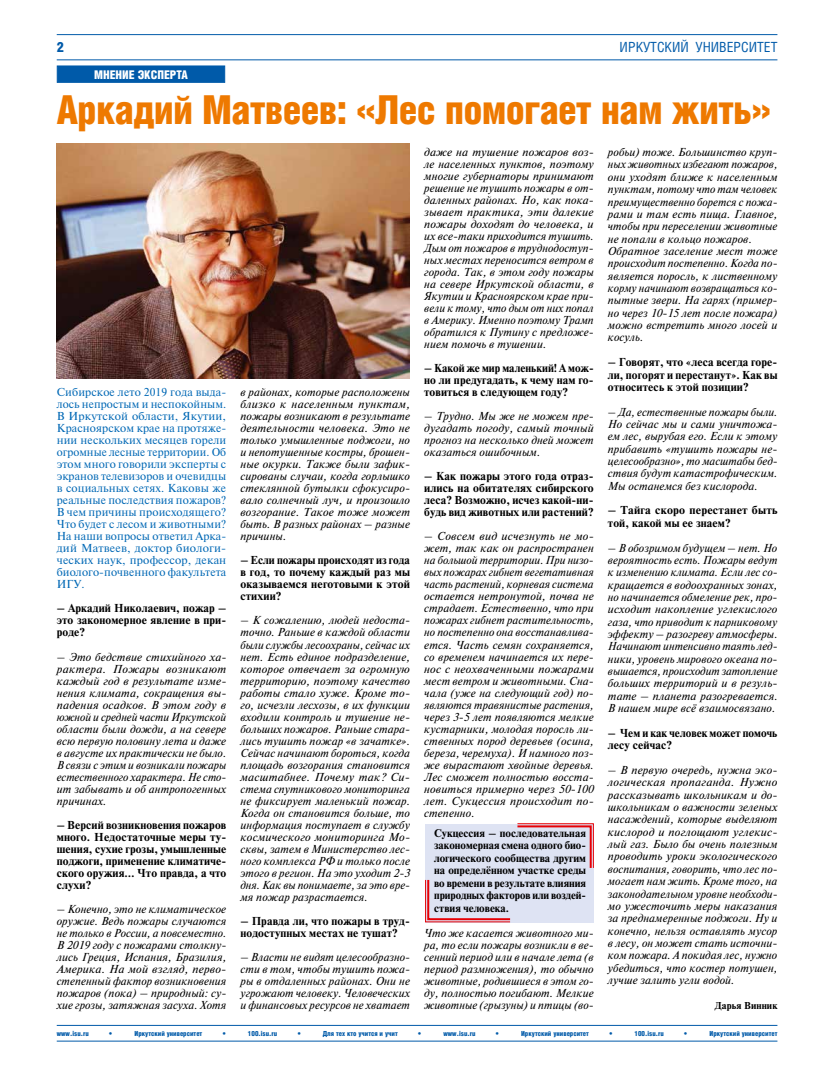
<style>
.page{position:relative;width:820px;height:1078px;background:#fff}
.page>*{position:absolute;margin:0;border:0;box-sizing:border-box;transform-origin:0 0}
.t1{font:900 40px "Helios Cond";letter-spacing:-.02em;color:#ee7900}
.t2{font:14px "Helios Cond";color:#005aa9}
.t3{font:900 14px "Helios Cond";color:#005aa9}
.t4{font:900 12px "Helios Cond";color:#fff}
.t5{font:italic 11.5px/12px "Newton";letter-spacing:.01em;color:#000;text-align:justify}
.t6{font:700 11.5px/12px "Newton";letter-spacing:.01em;color:#000;text-align:justify}
.t7{font:11.5px/12px "Newton";letter-spacing:.01em;color:#0068b5;text-align:justify}
.t8{font:700 11px/12.5px "Newton";letter-spacing:-.005em;color:#000;text-align:justify}
.t9{font:700 10px "Newton";letter-spacing:.01em;color:#000}
.t10{font:900 7px "Helios Cond";color:#005aa9}
</style>
<div class="page">
<div style="left:57px;top:65px;width:168px;height:18px;background:#005aa9;border:1px solid #005aa9"></div>
<hr style="left:57px;top:34px;width:720px;height:1px;background:#005aa9">
<hr style="left:57px;top:59px;width:720px;height:1px;background:#005aa9">
<hr style="left:57px;top:1024px;width:720px;height:1px;background:#005aa9">
<hr style="left:57px;top:1040px;width:720px;height:1px;background:#005aa9">
<div style="left:425px;top:823px;width:168px;height:99px;background:#dee3f3"></div>
<svg style="left:425px;top:879px;width:86px;height:43px"></svg>
<svg style="left:515px;top:823px;width:78px;height:45px"></svg>
<img style="left:57px;top:143px;width:352px;height:235px">
<p class="t3" style="left:57px;top:39px;width:9px">2</p>
<p class="t2" style="left:619px;top:39px;width:159px">ИРКУТСКИЙ УНИВЕРСИТЕТ</p>
<p class="t4" style="left:94px;top:68px;width:95px">МНЕНИЕ ЭКСПЕРТА</p>
<h1 class="t1" style="left:57px;top:87px;width:715px">Аркадий Матвеев: «Лес помогает нам жить»</h1>
<p class="t7" style="left:57px;top:386px;width:171px">Сибирское лето 2019 года выда&shy;лось непростым и неспокойным.<br>В Иркутской области, Якутии, Красноярском крае на протяже&shy;нии нескольких месяцев горели огромные лесные территории. Об этом много говорили эксперты с экранов телевизоров и очевидцы в социальных сетях. Каковы же реальные последствия пожаров?<br>В чем причины происходящего?<br>Что будет с лесом и животными?<br>На наши вопросы ответил Арка&shy;дий Матвеев, доктор биологи&shy;ческих наук, профессор, декан биолого-почвенного факультета ИГУ.</p>
<p class="t6" style="left:57px;top:602px;width:171px">– Аркадий Николаевич, пожар – это закономерное явление в при&shy;роде?</p>
<p class="t5" style="left:57px;top:650px;width:171px">– Это бедствие стихийного ха&shy;рактера. Пожары возникают каждый год в результате изме&shy;нения климата, сокращения вы&shy;падения осадков. В этом году в южной и средней части Иркутской области были дожди, а на севере всю первую половину лета и даже в августе их практически не было.<br>В связи с этим и возникали пожары естественного характера. Не сто&shy;ит забывать и об антропогенных причинах.</p>
<p class="t6" style="left:57px;top:818px;width:171px">– Версий возникновения пожаров много. Недостаточные меры ту&shy;шения, сухие грозы, умышленные поджоги, применение климатиче&shy;ского оружия… Что правда, а что слухи?</p>
<p class="t5" style="left:57px;top:902px;width:171px">– Конечно, это не климатическое оружие. Ведь пожары случаются не только в России, а повсеместно.<br>В 2019 году с пожарами столкну&shy;лись Греция, Испания, Бразилия, Америка. На мой взгляд, перво&shy;степенный фактор возникновения пожаров (пока) – природный: су&shy;хие грозы, затяжная засуха. Хотя</p>
<p class="t5" style="left:240px;top:386px;width:171px">в районах, которые расположены близко к населенным пунктам, пожары возникают в результате деятельности человека. Это не только умышленные поджоги, но и непотушенные костры, брошен&shy;ные окурки. Также были зафик&shy;сированы случаи, когда горлышко стеклянной бутылки сфокусиро&shy;вало солнечный луч, и произошло возгорание. Такое тоже может быть. В разных районах – разные причины.</p>
<p class="t6" style="left:240px;top:554px;width:171px">– Если пожары происходят из года в год, то почему каждый раз мы оказываемся неготовыми к этой стихии?</p>
<p class="t5" style="left:240px;top:614px;width:171px">– К сожалению, людей недоста&shy;точно. Раньше в каждой области были службы лесоохраны, сейчас их нет. Есть единое подразделение, которое отвечает за огромную территорию, поэтому качество работы стало хуже. Кроме то&shy;го, исчезли лесхозы, в их функции входили контроль и тушение не&shy;больших пожаров. Раньше стара&shy;лись тушить пожар «в зачатке».<br>Сейчас начинают бороться, когда площадь возгорания становится масштабнее. Почему так? Си&shy;стема спутникового мониторинга не фиксирует маленький пожар.<br>Когда он становится больше, то информация поступает в службу космического мониторинга Мо&shy;сквы, затем в Министерство лес&shy;ного комплекса РФ и только после этого в регион. На это уходит 2-3 дня. Как вы понимаете, за это вре&shy;мя пожар разрастается.</p>
<p class="t6" style="left:240px;top:914px;width:171px">– Правда ли, что пожары в труд&shy;нодоступных местах не тушат?</p>
<p class="t5" style="left:240px;top:950px;width:171px">– Власти не видят целесообразно&shy;сти в том, чтобы тушить пожа&shy;ры в отдаленных районах. Они не угрожают человеку. Человеческих и финансовых ресурсов не хватает</p>
<p class="t5" style="left:424px;top:146px;width:171px">даже на тушение пожаров воз&shy;ле населенных пунктов, поэтому многие губернаторы принимают решение не тушить пожары в от&shy;даленных районах. Но, как пока&shy;зывает практика, эти далекие пожары доходят до человека, и их все-таки приходится тушить.<br>Дым от пожаров в труднодоступ&shy;ных местах переносится ветром в города. Так, в этом году пожары на севере Иркутской области, в Якутии и Красноярском крае при&shy;вели к тому, что дым от них попал в Америку. Именно поэтому Трамп обратился к Путину с предложе&shy;нием помочь в тушении.</p>
<p class="t6" style="left:424px;top:362px;width:171px">– Какой же мир маленький! А мож&shy;но ли предугадать, к чему нам го&shy;товиться в следующем году?</p>
<p class="t5" style="left:424px;top:410px;width:171px">– Трудно. Мы же не можем пре&shy;дугадать погоду, самый точный прогноз на несколько дней может оказаться ошибочным.</p>
<p class="t6" style="left:424px;top:470px;width:171px">– Как пожары этого года отраз&shy;ились на обитателях сибирского леса? Возможно, исчез какой-ни&shy;будь вид животных или растений?</p>
<p class="t5" style="left:424px;top:530px;width:171px">– Совсем вид исчезнуть не мо&shy;жет, так как он распространен на большой территории. При низо&shy;вых пожарах гибнет вегетативная часть растений, корневая система остается нетронутой, почва не страдает. Естественно, что при пожарах гибнет растительность, но постепенно она восстанавлива&shy;ется. Часть семян сохраняется, со временем начинается их пере&shy;нос с неохваченными пожарами мест ветром и животными. Сна&shy;чала (уже на следующий год) по&shy;являются травянистые растения, через 3-5 лет появляются мелкие кустарники, молодая поросль ли&shy;ственных пород деревьев (осина, береза, черемуха). И намного поз&shy;же вырастают хвойные деревья.<br>Лес сможет полностью восста&shy;новиться примерно через 50-100 лет. Сукцессия происходит по&shy;степенно.</p>
<p class="t8" style="left:434px;top:826px;width:153px">Сукцессия – последовательная закономерная смена одного био&shy;логического сообщества другим на определённом участке среды во времени в результате влияния природных факторов или воздей&shy;ствия человека.</p>
<p class="t5" style="left:424px;top:926px;width:171px">Что же касается животного ми&shy;ра, то если пожары возникли в ве&shy;сенний период или в начале лета (в период размножения), то обычно животные, родившиеся в этом го&shy;ду, полностью погибают. Мелкие животные (грызуны) и птицы (во-</p>
<p class="t5" style="left:607px;top:146px;width:171px;line-height:12.3px;text-align:left">робьи) тоже. Большинство круп&shy;ных животных избегают пожаров, они уходят ближе к населенным пунктам, потому что там человек преимущественно борется с пожа&shy;рами и там есть пища. Главное, чтобы при переселении животные не попали в кольцо пожаров.<br>Обратное заселение мест тоже происходит постепенно. Когда по&shy;является поросль, к лиственному корму начинают возвращаться ко&shy;пытные звери. На гарях (пример&shy;но через 10-15 лет после пожара) можно встретить много лосей и косуль.</p>
<p class="t6" style="left:607px;top:356px;width:171px;line-height:12.4px">– Говорят, что «леса всегда горе&shy;ли, погорят и перестанут». Как вы относитесь к этой позиции?</p>
<p class="t5" style="left:607px;top:405px;width:171px;line-height:12.3px">– Да, естественные пожары были.<br>Но сейчас мы и сами уничтожа&shy;ем лес, вырубая его. Если к этому прибавить «тушить пожары не&shy;целесообразно», то масштабы бед&shy;ствия будут катастрофическим.<br>Мы останемся без кислорода.</p>
<p class="t6" style="left:607px;top:504px;width:171px;line-height:12.3px">– Тайга скоро перестанет быть той, какой мы ее знаем?</p>
<p class="t5" style="left:607px;top:541px;width:171px;line-height:12.3px">– В обозримом будущем – нет. Но вероятность есть. Пожары ведут к изменению климата. Если лес со&shy;кращается в водоохранных зонах, но начинается обмеление рек, про&shy;исходит накопление углекислого газа, что приводит к парниковому эффекту – разогреву атмосферы.<br>Начинают интенсивно таять лед&shy;ники, уровень мирового океана по&shy;вышается, происходит затопление больших территорий и в резуль&shy;тате – планета разогревается.<br>В нашем мире всё взаимосвязано.</p>
<p class="t6" style="left:607px;top:726px;width:171px;line-height:12.3px">– Чем и как человек может помочь лесу сейчас?</p>
<p class="t5" style="left:607px;top:763px;width:171px;line-height:12.3px">– В первую очередь, нужна эко&shy;логическая пропаганда. Нужно рассказывать школьникам и до&shy;школьникам о важности зеленых насаждений, которые выделяют кислород и поглощают углекис&shy;лый газ. Было бы очень полезным проводить уроки экологического воспитания, говорить, что лес по&shy;могает нам жить. Кроме того, на законодательном уровне необходи&shy;мо ужесточить меры наказания за преднамеренные поджоги. Ну и конечно, нельзя оставлять мусор в лесу, он может стать источни&shy;ком пожара. А покидая лес, нужно убедиться, что костер потушен, лучше залить угли водой.</p>
<p class="t9" style="left:714px;top:998px;width:64px">Дарья Винник</p>
<p class="t10" style="left:57px;top:1029px;width:34px">www.isu.ru</p>
<p class="t10" style="left:109px;top:1029px;width:4px">•</p>
<p class="t10" style="left:134px;top:1029px;width:69px">Иркутский университет</p>
<p class="t10" style="left:223px;top:1029px;width:4px">•</p>
<p class="t10" style="left:248px;top:1029px;width:31px">100.isu.ru</p>
<p class="t10" style="left:297px;top:1029px;width:4px">•</p>
<p class="t10" style="left:323px;top:1029px;width:76px">Для тех кто учится и учит</p>
<p class="t10" style="left:418px;top:1029px;width:4px">•</p>
<p class="t10" style="left:443px;top:1029px;width:34px">www.isu.ru</p>
<p class="t10" style="left:495px;top:1029px;width:4px">•</p>
<p class="t10" style="left:521px;top:1029px;width:69px">Иркутский университет</p>
<p class="t10" style="left:609px;top:1029px;width:4px">•</p>
<p class="t10" style="left:634px;top:1029px;width:31px">100.isu.ru</p>
<p class="t10" style="left:684px;top:1029px;width:4px">•</p>
<p class="t10" style="left:709px;top:1029px;width:69px">Иркутский университет</p>
</div>
